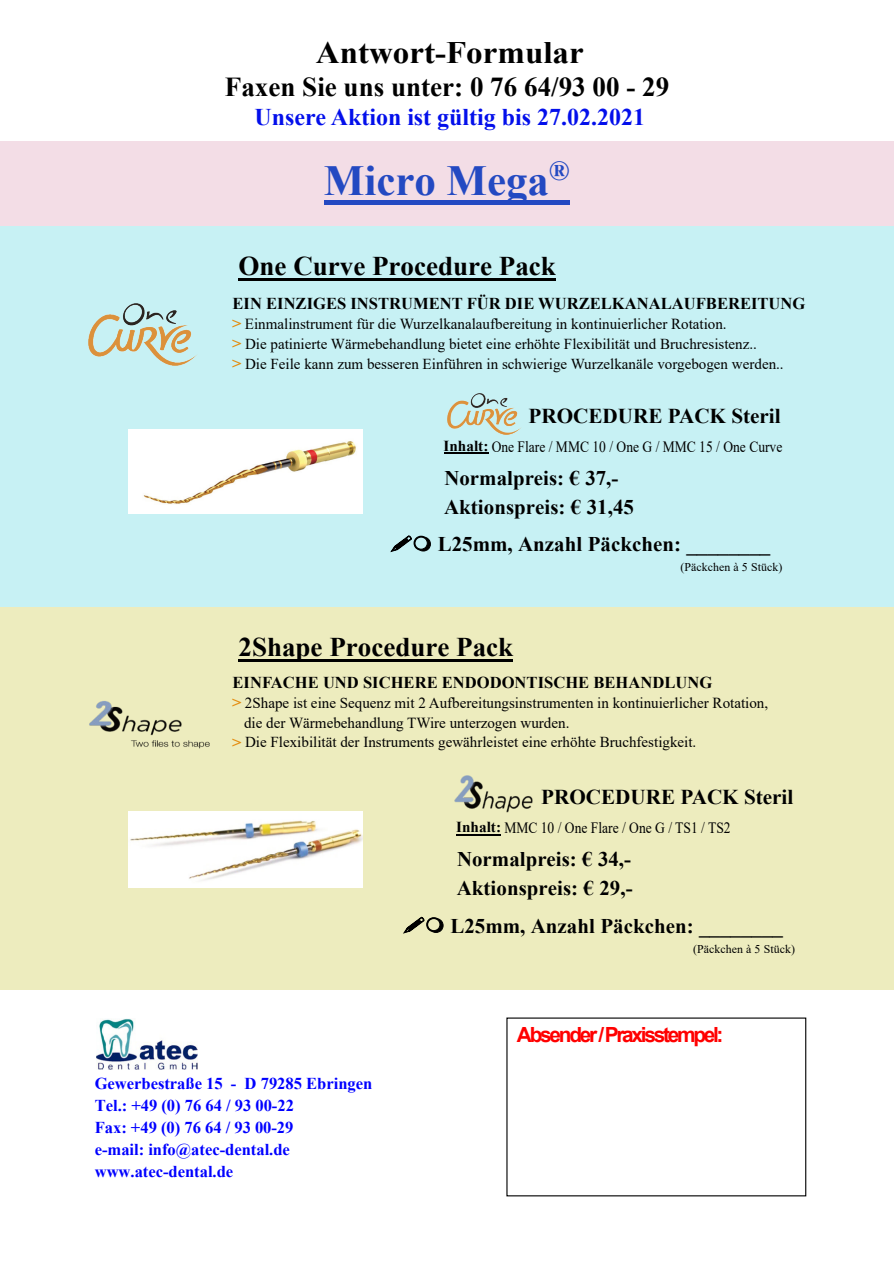
<style>
.page{position:relative;width:894px;height:1263px;background:#fff}
.page>*{position:absolute;margin:0;border:0;box-sizing:border-box;transform-origin:0 0}
.t1{font:700 42.9px "Times New Roman";color:#2349c2}
.t2{font:700 31.2px "Times New Roman";color:#000;scale:1.06 1}
.t3{font:700 27.3px "Times New Roman";color:#000}
.t4{font:700 27px "Times New Roman";color:#000}
.t5{font:700 24px "Times New Roman";color:#030feb}
.t6{font:700 21.15px "Times New Roman";color:#000}
.t7{font:700 20.85px/29px "Times New Roman";letter-spacing:.005em;color:#000}
.t8{font:700 20.85px "Arial";letter-spacing:-.11em;color:#f00}
.t9{font:700 16.5px/21.8px "Times New Roman";color:#00f}
.t10{font:700 16.5px "Times New Roman";color:#000}
.t11{font:15.75px "Times New Roman";color:#000;scale:.86 1}
.t12{font:15.3px "Times New Roman";color:#000}
.t13{font:15.15px "Times New Roman";color:#000}
.t14{font:11.85px "Times New Roman";letter-spacing:.005em;color:#000}
.s1{font-weight:700;font-size:16.2px;color:#e48b0d}
.s2{font-weight:700;font-size:15.15px}
</style>
<div class="page">
<div style="left:0;top:225px;width:893px;height:382px;background:#c7f1f4"></div>
<div style="left:0;top:607px;width:893px;height:383px;background:#edecbe"></div>
<hr style="left:238px;top:659px;width:275px;height:3px;background:#000">
<img style="left:89px;top:701px;width:121px;height:48px">
<img style="left:129px;top:811px;width:233px;height:76px">
<div style="left:0;top:141px;width:893px;height:84px;background:#f3dde6"></div>
<img style="left:454px;top:775px;width:78px;height:38px">
<hr style="left:456px;top:834px;width:45px;height:1px;background:#000">
<svg style="left:403px;top:917px;width:40px;height:16px"></svg>
<img style="left:96px;top:1018px;width:102px;height:52px">
<hr style="left:238px;top:278px;width:317px;height:2px;background:#000">
<hr style="left:443px;top:452px;width:45px;height:2px;background:#000">
<svg style="left:390px;top:535px;width:40px;height:17px"></svg>
<hr style="left:324px;top:200px;width:245px;height:4px;background:#2349c2">
<img style="left:129px;top:429px;width:233px;height:84px">
<img style="left:88px;top:303px;width:109px;height:62px">
<img style="left:447px;top:393px;width:74px;height:42px">
<h2 class="t2" style="left:316px;top:42px;width:254px">Antwort-Formular</h2>
<h3 class="t3" style="left:225px;top:78px;width:446px">Faxen Sie uns unter: 0 76 64/93 00 - 29</h3>
<h3 class="t5" style="left:254px;top:109px;width:392px">Unsere Aktion ist gültig bis 27.02.2021</h3>
<h1 class="t1" style="left:324px;top:166px;width:247px">Micro Mega<sup>®</sup></h1>
<h3 class="t4" style="left:238px;top:256px;width:319px">One Curve Procedure Pack</h3>
<p class="t10" style="left:232px;top:298px;width:574px">EIN EINZIGES INSTRUMENT FÜR DIE WURZELKANALAUFBEREITUNG</p>
<p class="t12" style="left:232px;top:318px;width:496px"><span class="s1">&gt;</span> Einmalinstrument für die Wurzelkanalaufbereitung in kontinuierlicher Rotation.</p>
<p class="t13" style="left:232px;top:358px;width:553px"><span class="s1">&gt;</span> Die Feile kann zum besseren Einführen in schwierige Wurzelkanäle vorgebogen werden..</p>
<h3 class="t6" style="left:528px;top:409px;width:253px">PROCEDURE PACK Steril</h3>
<p class="t11" style="left:443px;top:441px;width:395px"><span class="s2">Inhalt:</span> One Flare / MMC 10 / One G / MMC 15 / One Curve</p>
<h3 class="t7" style="left:444px;top:466px;width:191px">Normalpreis: € 37,-<br>Aktionspreis: € 31,45</h3>
<h3 class="t7" style="left:437px;top:532px;width:334px">L25mm, Anzahl Päckchen: ________</h3>
<p class="t14" style="left:680px;top:563px;width:103px">(Päckchen à 5 Stück)</p>
<p class="t13" style="left:232px;top:338px;width:526px"><span class="s1">&gt;</span> Die patinierte Wärmebehandlung bietet eine erhöhte Flexibilität und Bruchresistenz..</p>
<h3 class="t4" style="left:238px;top:638px;width:276px">2Shape Procedure Pack</h3>
<p class="t10" style="left:232px;top:676px;width:481px">EINFACHE UND SICHERE ENDODONTISCHE BEHANDLUNG</p>
<p class="t12" style="left:232px;top:697px;width:537px"><span class="s1">&gt;</span> 2Shape ist eine Sequenz mit 2 Aufbereitungsinstrumenten in kontinuierlicher Rotation,</p>
<p class="t13" style="left:232px;top:737px;width:465px"><span class="s1">&gt;</span> Die Flexibilität der Instruments gewährleistet eine erhöhte Bruchfestigkeit.</p>
<h3 class="t6" style="left:541px;top:790px;width:253px">PROCEDURE PACK Steril</h3>
<p class="t11" style="left:456px;top:822px;width:320px"><span class="s2">Inhalt:</span> MMC 10 / One Flare / One G / TS1 / TS2</p>
<h3 class="t7" style="left:456px;top:847px;width:177px">Normalpreis: € 34,-<br>Aktionspreis: € 29,-</h3>
<h3 class="t7" style="left:450px;top:913px;width:334px">L25mm, Anzahl Päckchen: ________</h3>
<p class="t14" style="left:693px;top:944px;width:103px">(Päckchen à 5 Stück)</p>
<p class="t12" style="left:244px;top:717px;width:327px">die der Wärmebehandlung TWire unterzogen wurden.</p>
<p class="t9" style="left:95px;top:1075px;width:279px">Gewerbestraße 15 - D 79285 Ebringen<br>Tel.: +49 (0) 76 64 / 93 00-22<br>Fax: +49 (0) 76 64 / 93 00-29<br>e-mail: info@atec-dental.de www.atec-dental.de</p>
<h3 class="t8" style="left:517px;top:1026px;width:208px">Absender /Praxisstempel:</h3>
</div>
